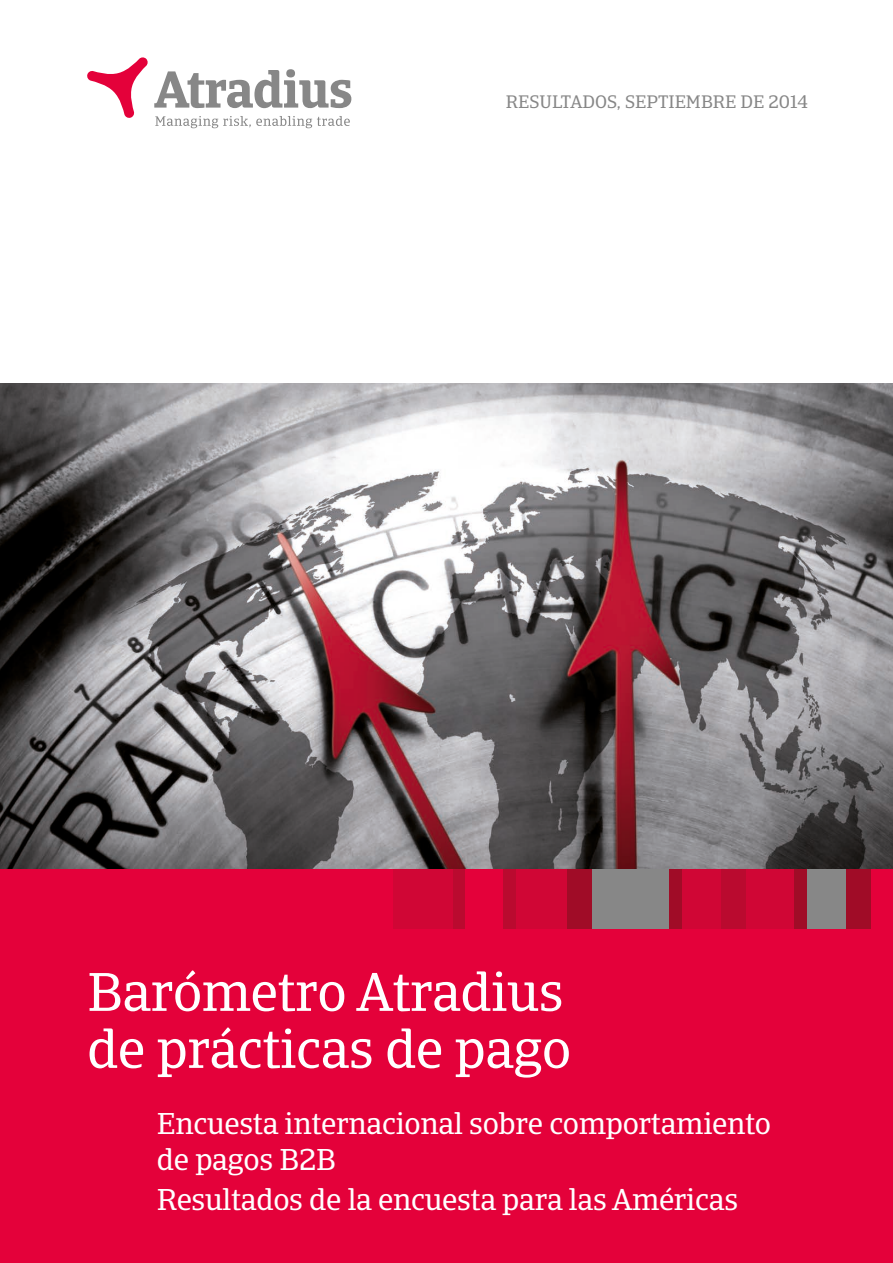
<style>
.page{position:relative;width:893px;height:1263px;background:#fff}
.page>*{position:absolute;margin:0;border:0;box-sizing:border-box;transform-origin:0 0}
.t1{font:54px/57px "Catalana";letter-spacing:-.01em;color:#fff}
.t2{font:30px/36px "Catalana";letter-spacing:-.01em;color:#fff}
.t3{font:18px "Catalana";color:#878787}
</style>
<div class="page">
<div style="left:0;top:869px;width:893px;height:394px;background:#e4013a"></div>
<img style="left:0;top:384px;width:893px;height:485px">
<div style="left:452px;top:869px;width:13px;height:60px;background:#ba0a2f"></div>
<div style="left:393px;top:869px;width:59px;height:60px;background:#d00635"></div>
<div style="left:516px;top:869px;width:51px;height:60px;background:#d00635"></div>
<div style="left:746px;top:869px;width:49px;height:60px;background:#d00635"></div>
<div style="left:567px;top:869px;width:26px;height:60px;background:#a00c27"></div>
<div style="left:720px;top:869px;width:26px;height:60px;background:#ba0a2f"></div>
<div style="left:846px;top:869px;width:25px;height:60px;background:#a00c27"></div>
<div style="left:503px;top:869px;width:13px;height:60px;background:#ba0a2f"></div>
<div style="left:593px;top:869px;width:76px;height:60px;background:#878787"></div>
<div style="left:669px;top:869px;width:13px;height:60px;background:#a00c27"></div>
<div style="left:682px;top:869px;width:38px;height:60px;background:#d00635"></div>
<div style="left:807px;top:869px;width:39px;height:60px;background:#878787"></div>
<div style="left:795px;top:869px;width:12px;height:60px;background:#a00c27"></div>
<svg style="left:154px;top:69px;width:197px;height:39px"></svg>
<svg style="left:87px;top:57px;width:61px;height:61px"></svg>
<svg style="left:155px;top:116px;width:195px;height:12px"></svg>
<p class="t3" style="left:506px;top:91px;width:304px">RESULTADOS, SEPTIEMBRE DE 2014</p>
<h1 class="t1" style="left:87px;top:964px;width:485px">Barómetro Atradius de prácticas de pago</h1>
<p class="t2" style="left:157px;top:1106px;width:616px">Encuesta internacional sobre comportamiento de pagos B2B</p>
<p class="t2" style="left:157px;top:1182px;width:583px">Resultados de la encuesta para las Américas</p>
</div>
